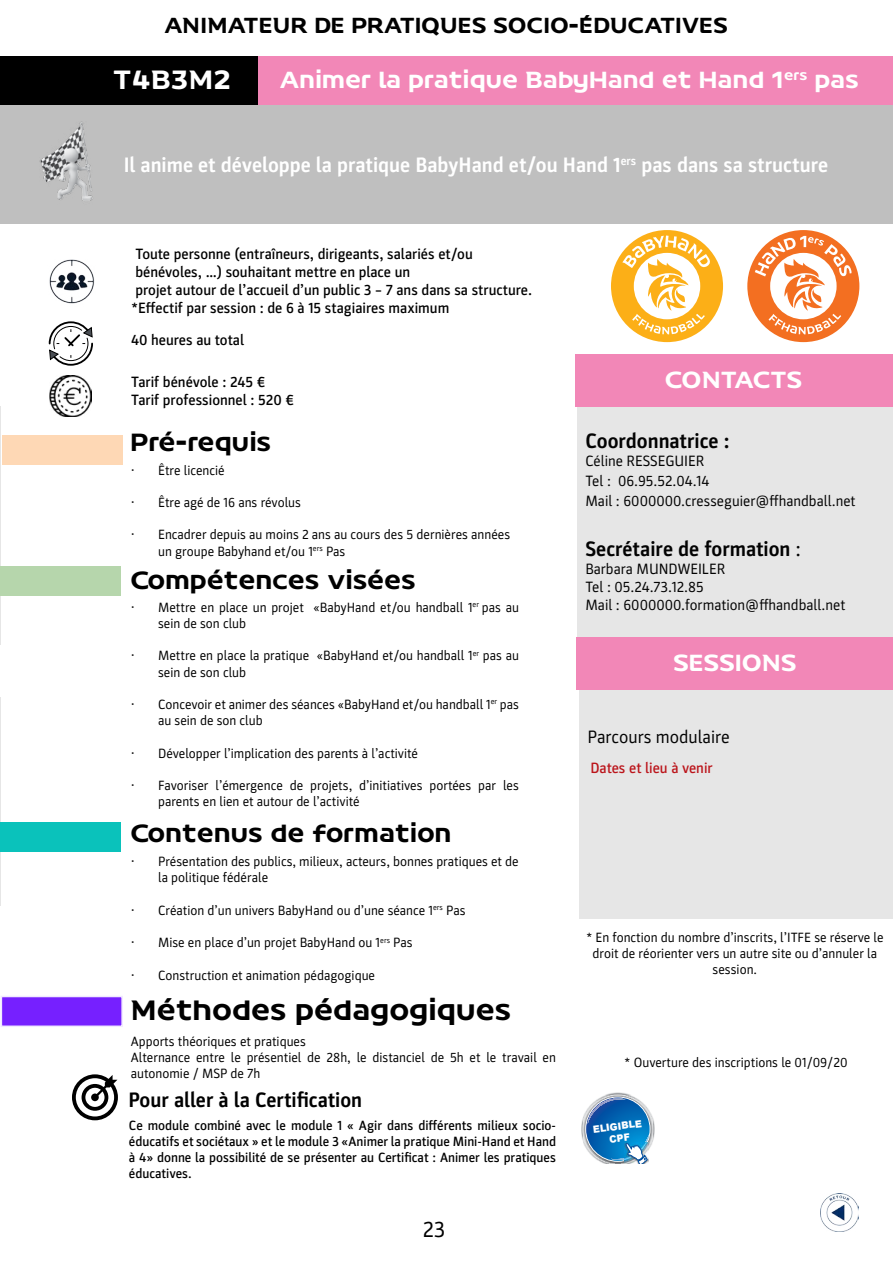
<style>
.page{position:relative;width:893px;height:1263px;background:#fff}
.page>*{position:absolute;margin:0;border:0;box-sizing:border-box;transform-origin:0 0}
.t1{font:27px "FF Hand V";color:#000}
.t2{font:25.5px "FF Hand V";color:#fff}
.t3{font:24px "FF Hand V";color:#000}
.t4{font:22.5px "FF Hand V";color:#fff}
.t5{font:22.5px "FF Hand V";letter-spacing:-.035em;color:#fff}
.t6{font:22.5px "Parka";color:#000}
.t7{font:700 21px "Parka";color:#fff}
.t8{font:700 21px "Parka";color:#000}
.t9{font:21px "FF Hand V";color:#000}
.t10{font:18px "Parka";color:#000}
.t11{font:500 15px/18px "Parka";color:#000}
.t12{font:15px/19.8px "Parka";color:#000}
.t13{font:500 15px "Parka";color:#bb141a}
.t14{font:13.5px/16.2px "Parka";color:#000}
.t15{font:500 13.5px/16.2px "Parka";color:#000;text-align:justify}
.t16{font:900 9.9px/11.6px "Arial";color:#fff;text-align:center;scale:.95 1}
.s1{font-weight:400}
</style>
<div class="page">
<hr style="left:0;top:407px;width:1px;height:238px;background:#e6e6e6">
<hr style="left:0;top:697px;width:1px;height:208px;background:#e6e6e6">
<div style="left:2px;top:435px;width:121px;height:30px;background:#fed8b5"></div>
<img style="left:50px;top:375px;width:41px;height:41px">
<svg style="left:48px;top:321px;width:45px;height:45px"></svg>
<img style="left:49px;top:259px;width:46px;height:45px">
<div style="left:1px;top:996px;width:121px;height:30px;background:#7620ff"></div>
<div style="left:1px;top:996px;width:122px;height:31px;border:2px solid #f1e9ff"></div>
<div style="left:0;top:822px;width:121px;height:30px;background:#0ac2bb"></div>
<div style="left:0;top:566px;width:121px;height:30px;background:#b6d6ac"></div>
<div style="left:577px;top:407px;width:316px;height:230px;background:#e6e6e6"></div>
<div style="left:579px;top:689px;width:314px;height:230px;background:#e6e6e6"></div>
<div style="left:576px;top:355px;width:317px;height:52px;background:#f287b7"></div>
<div style="left:577px;top:637px;width:316px;height:53px;background:#f287b7"></div>
<div style="left:0;top:104px;width:893px;height:119px;background:#bfbfbf"></div>
<div style="left:259px;top:56px;width:634px;height:49px;background:#f287b7"></div>
<div style="left:0;top:56px;width:257px;height:49px;background:#000"></div>
<img style="left:39px;top:121px;width:54px;height:80px">
<div style="left:611px;top:230px;width:112px;height:112px;background:#fcaf17;border-radius:50%"></div>
<svg style="left:622px;top:236px;width:88px;height:98px"></svg>
<img style="left:608px;top:1093px;width:46px;height:47px">
<svg style="left:582px;top:1094px;width:71px;height:69px"></svg>
<div style="left:747px;top:230px;width:112px;height:112px;background:#f36f21;border-radius:50%"></div>
<svg style="left:755px;top:236px;width:96px;height:98px"></svg>
<svg style="left:72px;top:1074px;width:46px;height:46px"></svg>
<div style="left:91px;top:1093px;width:8px;height:8px;background:#000;border-radius:50%"></div>
<img style="left:820px;top:1193px;width:39px;height:39px">
<h3 class="t9" style="left:165px;top:12px;width:565px">ANIMATEUR DE PRATIQUES SOCIO-ÉDUCATIVES</h3>
<h2 class="t2" style="left:114px;top:63px;width:120px">T4B3M2</h2>
<h3 class="t4" style="left:280px;top:65px;width:581px">Animer la pratique BabyHand et Hand 1<sup>ers</sup> pas</h3>
<h3 class="t7" style="left:124px;top:153px;width:706px">Il anime et développe la pratique BabyHand et/ou Hand 1<sup>ers</sup> pas dans sa structure</h3>
<p class="t11" style="left:131px;top:245px;width:402px">Toute personne (entraîneurs, dirigeants, salariés et/ou bénévoles, …) souhaitant mettre en place un<br>projet autour de l’accueil d’un public 3 – 7 ans dans sa structure. *Effectif par session : de 6 à 15 stagiaires maximum</p>
<p class="t11" style="left:131px;top:331px;width:115px">40 heures au total</p>
<p class="t11" style="left:131px;top:372px;width:165px">Tarif bénévole : 245 €<br>Tarif professionnel : 520 €</p>
<h3 class="t3" style="left:131px;top:427px;width:142px">Pré-requis</h3>
<p class="t14" style="left:131px;top:462px;width:95px">• Être licencié</p>
<p class="t14" style="left:131px;top:494px;width:171px">• Être agé de 16 ans révolus</p>
<p class="t14" style="left:158px;top:527px;width:354px;text-indent:-27px">• Encadrer depuis au moins 2 ans au cours des 5 dernières années un groupe Babyhand et/ou 1<sup>ers</sup> Pas</p>
<h3 class="t3" style="left:131px;top:564px;width:287px">Compétences visées</h3>
<p class="t14" style="left:158px;top:599px;width:362px;text-indent:-27px">• Mettre en place un projet «BabyHand et/ou handball 1<sup>er</sup> pas au sein de son club</p>
<p class="t14" style="left:158px;top:648px;width:362px;text-indent:-27px">• Mettre en place la pratique «BabyHand et/ou handball 1<sup>er</sup> pas au sein de son club</p>
<p class="t14" style="left:158px;top:696px;width:362px;text-indent:-27px">• Concevoir et animer des séances «BabyHand et/ou handball 1<sup>er</sup> pas au sein de son club</p>
<p class="t14" style="left:131px;top:745px;width:288px">• Développer l’implication des parents à l’activité</p>
<p class="t14" style="left:158px;top:777px;width:362px;text-indent:-27px">• Favoriser l’émergence de projets, d’initiatives portées par les parents en lien et autour de l’activité</p>
<h3 class="t3" style="left:131px;top:818px;width:323px">Contenus de formation</h3>
<p class="t14" style="left:158px;top:853px;width:362px;text-indent:-27px">• Présentation des publics, milieux, acteurs, bonnes pratiques et de la politique fédérale</p>
<p class="t14" style="left:131px;top:902px;width:336px">• Création d’un univers BabyHand ou d’une séance 1<sup>ers</sup> Pas</p>
<p class="t14" style="left:131px;top:934px;width:283px">• Mise en place d’un projet BabyHand ou 1<sup>ers</sup> Pas</p>
<p class="t14" style="left:131px;top:967px;width:245px">• Construction et animation pédagogique</p>
<h1 class="t1" style="left:131px;top:993px;width:382px">Méthodes pédagogiques</h1>
<p class="t14" style="left:131px;top:1033px;width:427px">Apports théoriques et pratiques<br>Alternance entre le présentiel de 28h, le distanciel de 5h et le travail en autonomie / MSP de 7h</p>
<h3 class="t8" style="left:128px;top:1088px;width:235px">Pour aller à la Certification</h3>
<h3 class="t5" style="left:665px;top:366px;width:139px">CONTACTS</h3>
<h3 class="t8" style="left:585px;top:429px;width:146px">Coordonnatrice :</h3>
<p class="t12" style="left:585px;top:451px;width:272px">Céline RESSEGUIER<br>Tel : 06.95.52.04.14<br>Mail : 6000000.cresseguier@ffhandball.net</p>
<h3 class="t8" style="left:585px;top:537px;width:217px">Secrétaire de formation <span class="s1">:</span></h3>
<p class="t12" style="left:585px;top:560px;width:261px;line-height:18px">Barbara MUNDWEILER<br>Tel : 05.24.73.12.85<br>Mail : 6000000.formation@ffhandball.net</p>
<h3 class="t4" style="left:674px;top:648px;width:125px">SESSIONS</h3>
<h3 class="t10" style="left:587px;top:727px;width:144px">Parcours modulaire</h3>
<p class="t13" style="left:590px;top:760px;width:124px">Dates et lieu à venir</p>
<p class="t14" style="left:586px;top:929px;width:299px;text-align:center">* En fonction du nombre d’inscrits, l’ITFE se réserve le droit de réorienter vers un autre site ou d’annuler la session.</p>
<p class="t14" style="left:624px;top:1055px;width:225px">* Ouverture des inscriptions le 01/09/20</p>
<p class="t15" style="left:129px;top:1117px;width:429px">Ce module combiné avec le module 1 « Agir dans différents milieux socio&shy;éducatifs et sociétaux » et le module 3 «Animer la pratique Mini-Hand et Hand à 4» donne la possibilité de se présenter au Certificat : Animer les pratiques éducatives.</p>
<p class="t16" style="left:592px;top:1124px;width:53px;rotate:-8deg">ELIGIBLE<br>CPF</p>
<h3 class="t6" style="left:423px;top:1216px;width:24px">23</h3>
</div>
